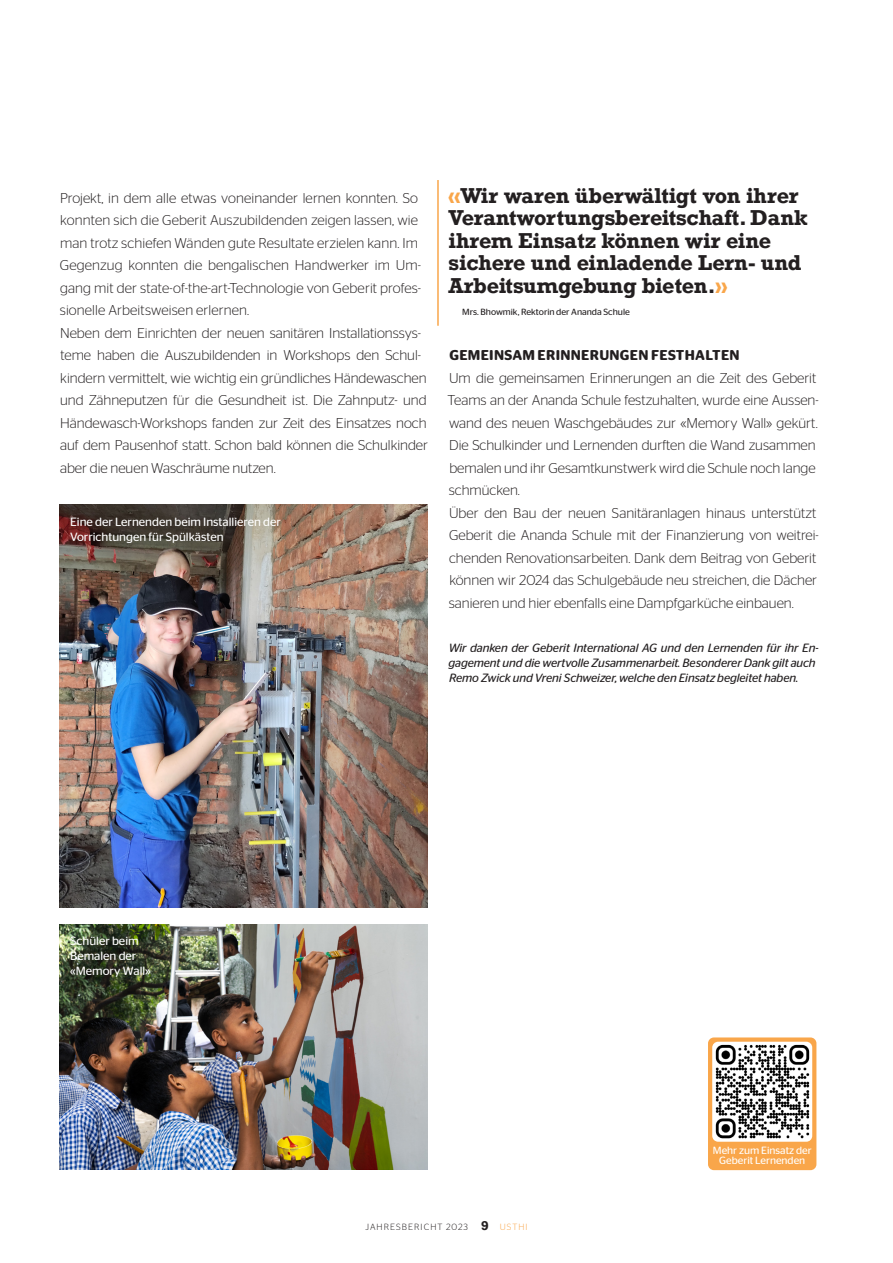
<style>
.page{position:relative;width:893px;height:1263px;background:#fff}
.page>*{position:absolute;margin:0;border:0;box-sizing:border-box;transform-origin:0 0}
.Zitat{font:700 20.25px/22.5px "Rockwell";letter-spacing:-.015em;color:#231f20}
.Editorial_lauftext{font:300 14.25px/22.5px "Stag Sans Round";color:#231f20}
.Editorial_lauftext-2{font:600 14.25px "Stag Sans Round";letter-spacing:.02em;color:#231f20}
.Editorial_lauftext-3{font:italic 12px/15.3px "Stag Sans Round";letter-spacing:-.01em;color:#231f20}
.Bildlegenden{font:12px/15px "Stag Sans Round";color:#fff}
.t1{font:10.5px/10.5px "Stag Sans Round";color:#fff;text-align:center}
.Zitat-2{font:9px "Stag Sans Round";color:#231f20}
.t2{font:300 9px "Stag Sans Round";letter-spacing:.12em;color:#231f20}
.s1{color:#f9a64a}
.s2{font-family:"Rockwell";font-weight:700;font-size:12px}
</style>
<div class="page">
<hr style="left:437px;top:180px;width:2px;height:146px;background:#f9a64a">
<img style="left:60px;top:505px;width:367px;height:402px">
<img style="left:60px;top:924px;width:367px;height:245px">
<div style="left:708px;top:1037px;width:108px;height:133px;background:#f9a64a;border-radius:6px"></div>
<img style="left:712px;top:1042px;width:100px;height:100px">
<p class="Editorial_lauftext" style="left:60px;top:186px;width:363px">Projekt, in dem alle etwas voneinander lernen konnten. So konnten sich die Geberit Auszubildenden zeigen lassen, wie man trotz schiefen Wänden gute Resultate erzielen kann. Im Gegenzug konnten die bengalischen Handwerker im Um&shy;gang mit der state-of-the-art-Technologie von Geberit profes&shy;sionelle Arbeitsweisen erlernen.</p>
<p class="Editorial_lauftext" style="left:60px;top:321px;width:369px">Neben dem Einrichten der neuen sanitären Installationssys&shy;teme haben die Auszubildenden in Workshops den Schul&shy;kindern vermittelt, wie wichtig ein gründliches Händewaschen und Zähneputzen für die Gesundheit ist. Die Zahnputz- und Händewasch-Workshops fanden zur Zeit des Einsatzes noch auf dem Pausenhof statt. Schon bald können die Schulkinder aber die neuen Waschräume nutzen.</p>
<p class="Bildlegenden" style="left:70px;top:514px;width:212px">Eine der Lernenden beim Installieren der<br>Vorrichtungen für Spülkästen</p>
<p class="Zitat" style="left:449px;top:184px;width:361px"><span class="s1">«</span>Wir waren überwältigt von ihrer<br>Verantwortungsbereitschaft. Dank ihrem Einsatz können wir eine sichere und einladende Lern- und<br>Arbeitsumgebung bieten.<span class="s1">»</span></p>
<p class="Zitat-2" style="left:462px;top:307px;width:169px">Mrs. Bhowmik, Rektorin der Ananda Schule</p>
<p class="Editorial_lauftext-2" style="left:449px;top:347px;width:292px">GEMEINSAM ERINNERUNGEN FESTHALTEN</p>
<p class="Editorial_lauftext" style="left:447px;top:366px;width:373px">Um die gemeinsamen Erinnerungen an die Zeit des Geberit Teams an der Ananda Schule festzuhalten, wurde eine Aussen&shy;wand des neuen Waschgebäudes zur «Memory Wall» gekürt.<br>Die Schulkinder und Lernenden durften die Wand zusammen bemalen und ihr Gesamtkunstwerk wird die Schule noch lange schmücken.</p>
<p class="Editorial_lauftext" style="left:449px;top:501px;width:371px">Über den Bau der neuen Sanitäranlagen hinaus unterstützt Geberit die Ananda Schule mit der Finanzierung von weitrei&shy;chenden Renovationsarbeiten. Dank dem Beitrag von Geberit können wir 2024 das Schulgebäude neu streichen, die Dächer sanieren und hier ebenfalls eine Dampfgarküche einbauen.</p>
<p class="Editorial_lauftext-3" style="left:448px;top:640px;width:372px">Wir danken der Geberit International AG und den Lernenden für ihr En&shy;gagement und die wertvolle Zusammenarbeit. Besonderer Dank gilt auch<br>Remo Zwick und Vreni Schweizer, welche den Einsatz begleitet haben.</p>
<p class="Bildlegenden" style="left:70px;top:933px;width:82px">Schüler beim<br>Bemalen der «Memory Wall»</p>
<p class="t1" style="left:713px;top:1145px;width:100px">Mehr zum Einsatz der<br>Geberit Lernenden</p>
<p class="t2" style="left:365px;top:1222px;width:164px">JAHRESBERICHT 2023 <span class="s2">9</span> <span class="s1">USTHI</span></p>
</div>
